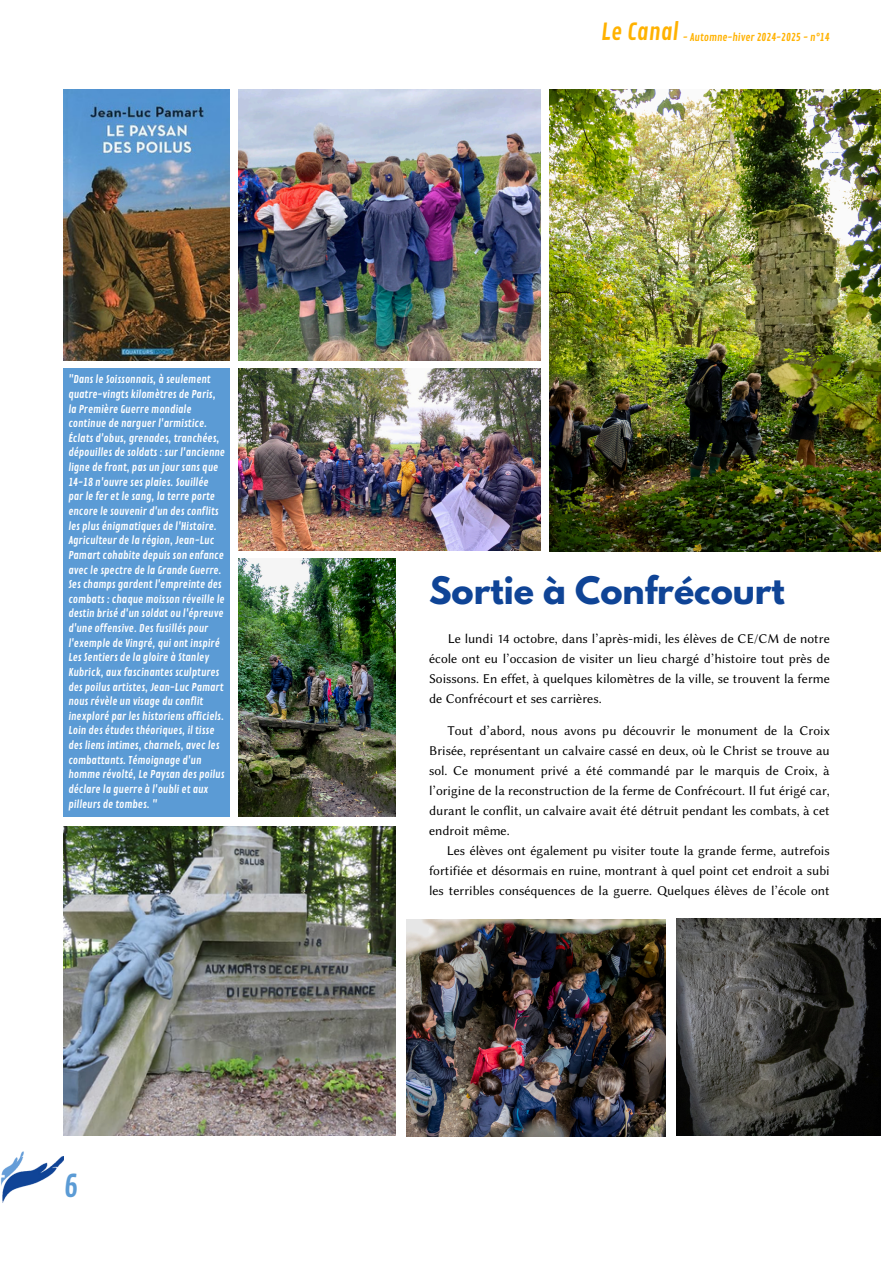
<style>
.page{position:relative;width:894px;height:1264px;background:#fff}
.page>*{position:absolute;margin:0;border:0;box-sizing:border-box;transform-origin:0 0}
.t1{font:700 33.45px "League Spartan";color:#0f4496}
.t2{font:30px "Contrail One";color:#5b9bd5}
.t3{font:22.95px "Contrail One";color:#ffb200}
.t4{font:13.5px/20px "Lin Biolinum O";color:#000;text-align:justify}
.t5{font:10.5px/14.7px "Contrail One";color:#fff}
.t6{font:10.5px "Contrail One";color:#ffb200}
</style>
<div class="page">
<img style="left:0;top:1151px;width:64px;height:52px">
<img style="left:406px;top:919px;width:259px;height:217px">
<img style="left:63px;top:826px;width:332px;height:309px">
<img style="left:63px;top:89px;width:167px;height:271px">
<img style="left:676px;top:919px;width:204px;height:216px">
<img style="left:549px;top:89px;width:331px;height:462px">
<img style="left:239px;top:89px;width:301px;height:271px">
<img style="left:239px;top:368px;width:301px;height:183px">
<img style="left:239px;top:559px;width:156px;height:257px">
<div style="left:64px;top:368px;width:166px;height:449px;background:#5b9bd5"></div>
<p class="t5" style="left:68px;top:372px;width:158px">"Dans le Soissonnais, à seulement quatre-vingts kilomètres de Paris, la Première Guerre mondiale continue de narguer l'armistice.<br>Éclats d'obus, grenades, tranchées, dépouilles de soldats : sur l'ancienne ligne de front, pas un jour sans que 14-18 n'ouvre ses plaies. Souillée par le fer et le sang, la terre porte encore le souvenir d'un des conflits les plus énigmatiques de l'Histoire.<br>Agriculteur de la région, Jean-Luc Pamart cohabite depuis son enfance avec le spectre de la Grande Guerre.<br>Ses champs gardent l'empreinte des combats : chaque moisson réveille le destin brisé d'un soldat ou l'épreuve d'une offensive. Des fusillés pour l'exemple de Vingré, qui ont inspiré Les Sentiers de la gloire à Stanley Kubrick, aux fascinantes sculptures des poilus artistes, Jean-Luc Pamart nous révèle un visage du conflit inexploré par les historiens officiels.<br>Loin des études théoriques, il tisse des liens intimes, charnels, avec les combattants. Témoignage d'un homme révolté, Le Paysan des poilus déclare la guerre à l'oubli et aux pilleurs de tombes. "</p>
<h3 class="t2" style="left:64px;top:1168px;width:16px">6</h3>
<p class="t3" style="left:601px;top:19px;width:79px">Le Canal</p>
<p class="t6" style="left:682px;top:31px;width:148px">- Automne-hiver 2024-2025 - n°14</p>
<h3 class="t1" style="left:429px;top:574px;width:357px">Sortie à Confrécourt</h3>
<p class="t4" style="left:429px;top:629px;width:402px;text-indent:19px">Le lundi 14 octobre, dans l’après-midi, les élèves de CE/CM de notre école ont eu l’occasion de visiter un lieu chargé d’histoire tout près de Soissons. En effet, à quelques kilomètres de la ville, se trouvent la ferme de Confrécourt et ses carrières.</p>
<h1 class="t4" style="left:447px;top:720px;width:384px">Tout d’abord, nous avons pu découvrir le monument de la Croix</h1>
<h1 class="t4" style="left:429px;top:740px;width:402px">Brisée, représentant un calvaire cassé en deux, où le Christ se trouve au</h1>
<h1 class="t4" style="left:429px;top:760px;width:402px">sol. Ce monument privé a été commandé par le marquis de Croix, à</h1>
<h1 class="t4" style="left:429px;top:780px;width:402px">l’origine de la reconstruction de la ferme de Confrécourt. Il fut érigé car,</h1>
<h1 class="t4" style="left:429px;top:800px;width:402px">durant le conflit, un calvaire avait été détruit pendant les combats, à cet</h1>
<h1 class="t4" style="left:429px;top:820px;width:82px">endroit même.</h1>
<h1 class="t4" style="left:446px;top:840px;width:384px">Les élèves ont également pu visiter toute la grande ferme, autrefois</h1>
<h1 class="t4" style="left:429px;top:860px;width:402px">fortifiée et désormais en ruine, montrant à quel point cet endroit a subi</h1>
<h1 class="t4" style="left:429px;top:880px;width:402px">les terribles conséquences de la guerre. Quelques élèves de l’école ont</h1>
</div>
